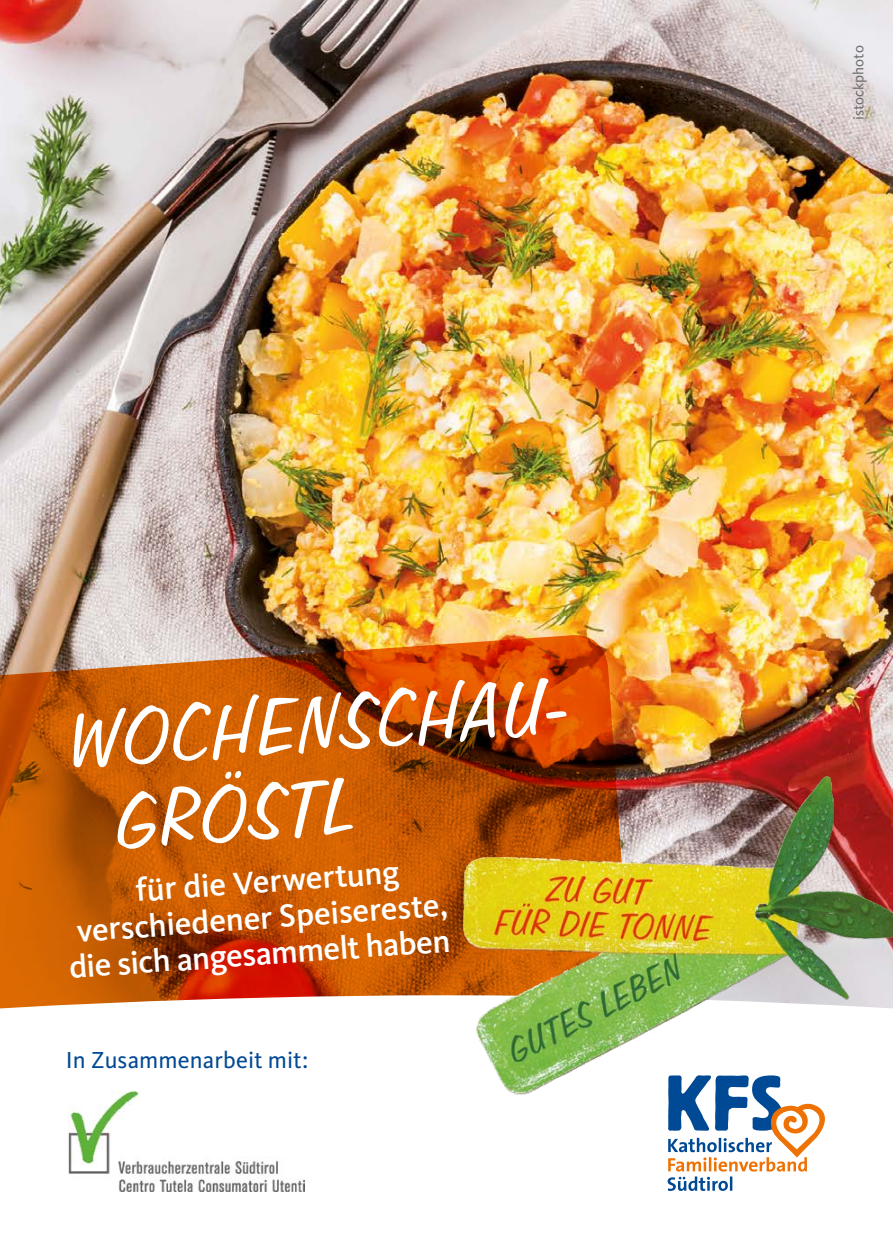
<style>
.page{position:relative;width:893px;height:1259px;background:#fff}
.page>*{position:absolute;margin:0;border:0;box-sizing:border-box;transform-origin:0 0}
.t1{font:90px/84px "Freehand 575 BT Regular B";color:#fff}
.t2{font:500 33px/36px "Kievit";color:#fff}
.t3{font:24px "Kievit";color:#004994}
.t4{font:15px "Kievit";color:#706f6f}
</style>
<div class="page">
<img style="left:0;top:0;width:893px;height:775px">
<svg style="left:0;top:633px;width:635px;height:362px;background:#c2580b"></svg>
<svg style="left:0;top:995px;width:668px;height:197px"></svg>
<svg style="left:668px;top:1095px;width:157px;height:96px"></svg>
<img style="left:460px;top:775px;width:433px;height:320px">
<img style="left:68px;top:1091px;width:236px;height:100px">
<h1 class="t1" style="left:108px;top:697px;width:464px;text-indent:-43px;rotate:-4deg">WOCHENSCHAU-<br>GRÖSTL</h1>
<p class="t2" style="left:63px;top:877px;width:383px;text-indent:72px;rotate:-4deg">für die Verwertung verschiedener Speisereste, die sich angesammelt haben</p>
<p class="t3" style="left:66px;top:1046px;width:244px">In Zusammenarbeit mit:</p>
<p class="t4" style="left:850px;top:120px;width:76px;rotate:-90deg">istockphoto</p>
</div>
